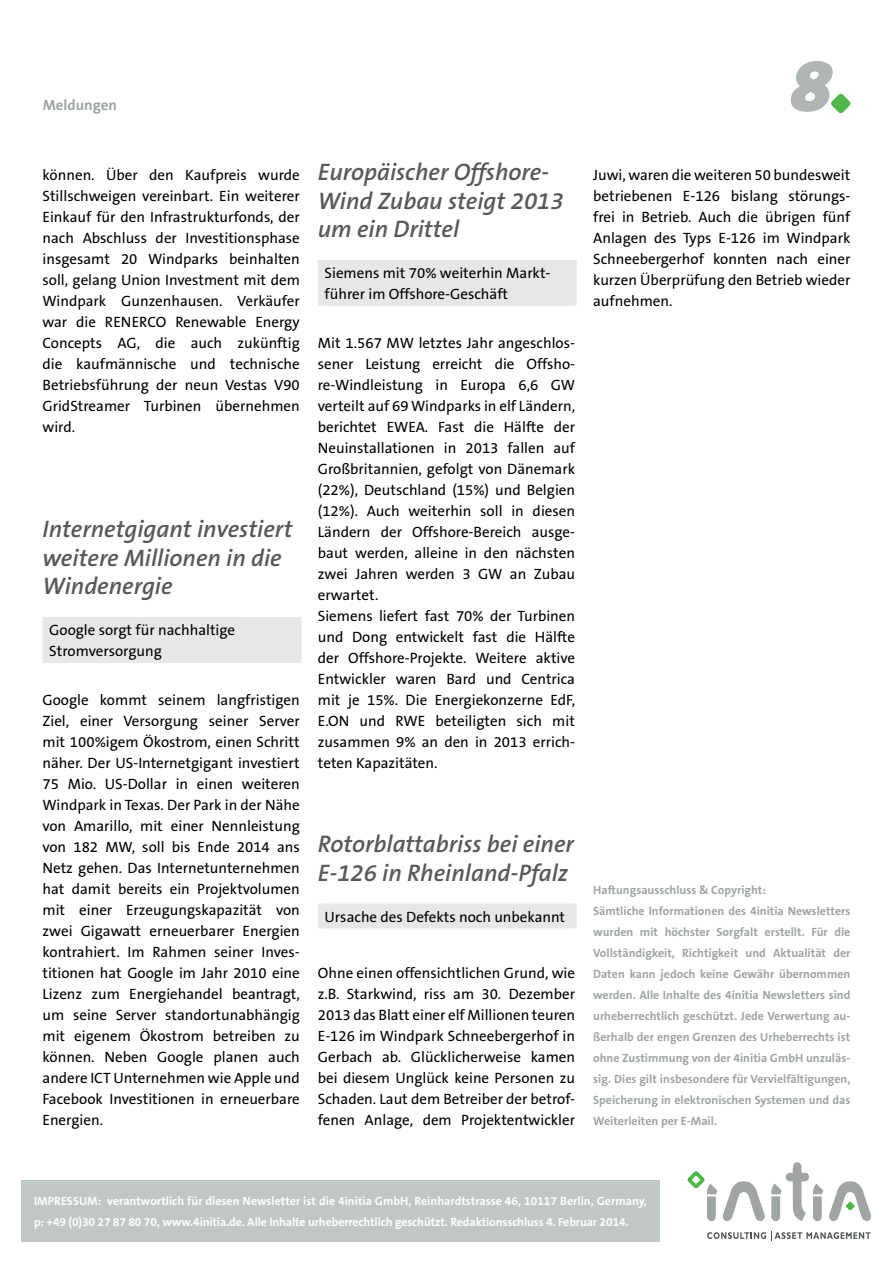
<style>
.page{position:relative;width:893px;height:1263px;background:#fff}
.page>*{position:absolute;margin:0;border:0;box-sizing:border-box;transform-origin:0 0}
.t1{font:italic 900 75px "The Sans B9";color:#afb6b4}
.t2{font:italic 600 24px/28.5px "The Sans B6";color:#58595b}
.t3{font:15px/21px "The Sans B5 Plain";color:#000;text-align:justify}
.t4{font:700 14.85px "The Sans B7";color:#9ea5a3}
.t5{font:700 12px/21px "The Sans B7";color:#9ea5a3}
.t6{font:700 12px/21px "The Sans B7";letter-spacing:-.005em;color:#fff}
</style>
<div class="page">
<svg style="left:831px;top:94px;width:19px;height:19px"></svg>
<svg style="left:829px;top:1181px;width:42px;height:40px"></svg>
<svg style="left:707px;top:1232px;width:164px;height:9px"></svg>
<svg style="left:687px;top:1171px;width:78px;height:50px"></svg>
<svg style="left:771px;top:1162px;width:52px;height:59px"></svg>
<div style="left:21px;top:1180px;width:639px;height:62px;background:#c1c7c5"></div>
<div style="left:43px;top:618px;width:258px;height:44px;background:#e6e7e8"></div>
<hr style="left:43px;top:617px;width:259px;height:2px;background:#e6e7e8">
<hr style="left:300px;top:619px;width:2px;height:42px;background:#e6e7e8">
<hr style="left:43px;top:661px;width:259px;height:2px;background:#e6e7e8">
<div style="left:319px;top:261px;width:257px;height:44px;background:#e6e7e8"></div>
<hr style="left:318px;top:260px;width:259px;height:2px;background:#e6e7e8">
<hr style="left:318px;top:262px;width:1px;height:42px;background:#e6e7e8">
<hr style="left:575px;top:262px;width:2px;height:42px;background:#e6e7e8">
<hr style="left:318px;top:304px;width:259px;height:2px;background:#e6e7e8">
<div style="left:319px;top:904px;width:257px;height:23px;background:#e6e7e8"></div>
<hr style="left:318px;top:904px;width:259px;height:1px;background:#e6e7e8">
<svg style="left:318px;top:905px;width:1px;height:22px"></svg>
<hr style="left:575px;top:905px;width:2px;height:22px;background:#e6e7e8">
<hr style="left:318px;top:927px;width:259px;height:1px;background:#e6e7e8">
<div style="left:325px;top:903px;width:240px;height:24px;background:#e6e7e8"></div>
<p class="t4" style="left:43px;top:97px;width:76px">Meldungen</p>
<h1 class="t1" style="left:790px;top:45px;width:43px">8</h1>
<p class="t3" style="left:43px;top:165px;width:259px">können. Über den Kaufpreis wurde Stillschweigen vereinbart. Ein weiterer Einkauf für den Infrastrukturfonds, der nach Abschluss der Investitionsphase insgesamt 20 Windparks beinhalten soll, gelang Union Investment mit dem Windpark Gunzenhausen. Verkäufer war die RENERCO Renewable Energy Concepts AG, die auch zukünftig die kaufmännische und technische Betriebsführung der neun Vestas V90<br>GridStreamer Turbinen übernehmen wird.</p>
<h2 class="t2" style="left:43px;top:515px;width:251px">Internetgigant investiert weitere Millionen in die<br>Windenergie</h2>
<p class="t3" style="left:49px;top:620px;width:187px">Google sorgt für nachhaltige<br>Stromversorgung</p>
<p class="t3" style="left:43px;top:690px;width:259px">Google kommt seinem langfristigen Ziel, einer Versorgung seiner Server mit 100%igem Ökostrom, einen Schritt näher. Der US-Internetgigant investiert 75 Mio. US-Dollar in einen weiteren Windpark in Texas. Der Park in der Nähe von Amarillo, mit einer Nennleistung von 182 MW, soll bis Ende 2014 ans Netz gehen. Das Internetunternehmen hat damit bereits ein Projektvolumen mit einer Erzeugungskapazität von zwei Gigawatt erneuerbarer Energien kontrahiert. Im Rahmen seiner Inves&shy;titionen hat Google im Jahr 2010 eine Lizenz zum Energiehandel beantragt, um seine Server standortunabhängig mit eigenem Ökostrom betreiben zu können. Neben Google planen auch andere ICT Unternehmen wie Apple und Facebook Investitionen in erneuerbare Energien.</p>
<h2 class="t2" style="left:318px;top:158px;width:247px">Europäischer Offshore-<br>Wind Zubau steigt 2013 um ein Drittel</h2>
<p class="t3" style="left:325px;top:263px;width:227px">Siemens mit 70% weiterhin Markt&shy;führer im Offshore-Geschäft</p>
<p class="t3" style="left:318px;top:333px;width:259px;text-align:left">Mit 1.567 MW letztes Jahr angeschlos&shy;sener Leistung erreicht die Offsho&shy;re-Windleistung in Europa 6,6 GW verteilt auf 69 Windparks in elf Ländern, berichtet EWEA. Fast die Hälfte der Neuinstallationen in 2013 fallen auf Großbritannien, gefolgt von Dänemark (22%), Deutschland (15%) und Belgien (12%). Auch weiterhin soll in diesen Ländern der Offshore-Bereich ausge&shy;baut werden, alleine in den nächsten zwei Jahren werden 3 GW an Zubau erwartet.<br>Siemens liefert fast 70% der Turbinen und Dong entwickelt fast die Hälfte der Offshore-Projekte. Weitere aktive Entwickler waren Bard und Centrica mit je 15%. Die Energiekonzerne EdF, E.ON und RWE beteiligten sich mit zusammen 9% an den in 2013 errich&shy;teten Kapazitäten.</p>
<p class="t3" style="left:593px;top:165px;width:259px">Juwi, waren die weiteren 50 bundesweit betriebenen E-126 bislang störungs&shy;frei in Betrieb. Auch die übrigen fünf Anlagen des Typs E-126 im Windpark Schneebergerhof konnten nach einer kurzen Überprüfung den Betrieb wieder aufnehmen.</p>
<h2 class="t2" style="left:318px;top:830px;width:258px">Rotorblattabriss bei einer<br>E-126 in Rheinland-Pfalz</h2>
<p class="t3" style="left:325px;top:906px;width:242px">Ursache des Defekts noch unbekannt</p>
<p class="t3" style="left:318px;top:963px;width:259px">Ohne einen offensichtlichen Grund, wie z.B. Starkwind, riss am 30. Dezember 2013 das Blatt einer elf Millionen teuren E-126 im Windpark Schneebergerhof in Gerbach ab. Glücklicherweise kamen bei diesem Unglück keine Personen zu Schaden. Laut dem Betreiber der betrof&shy;fenen Anlage, dem Projektentwickler</p>
<p class="t5" style="left:593px;top:880px;width:259px">Haftungsausschluss &amp; Copyright:<br>Sämtliche Informationen des 4initia Newsletters wurden mit höchster Sorgfalt erstellt. Für die Vollständigkeit, Richtigkeit und Aktualität der Daten kann jedoch keine Gewähr übernommen werden. Alle Inhalte des 4initia Newsletters sind urheberrechtlich geschützt. Jede Verwertung au&shy;ßerhalb der engen Grenzen des Urheberrechts ist ohne Zustimmung von der 4initia GmbH unzuläs&shy;sig. Dies gilt insbesondere für Vervielfältigungen, Speicherung in elektronischen Systemen und das Weiterleiten per E-Mail.</p>
<p class="t6" style="left:34px;top:1191px;width:614px">IMPRESSUM: verantwortlich für diesen Newsletter ist die 4initia GmbH, Reinhardtstrasse 46, 10117 Berlin, Germany, p: +49 (0)30 27 87 80 70, www.4initia.de. Alle Inhalte urheberrechtlich geschützt. Redaktionsschluss 4. Februar 2014.</p>
</div>
